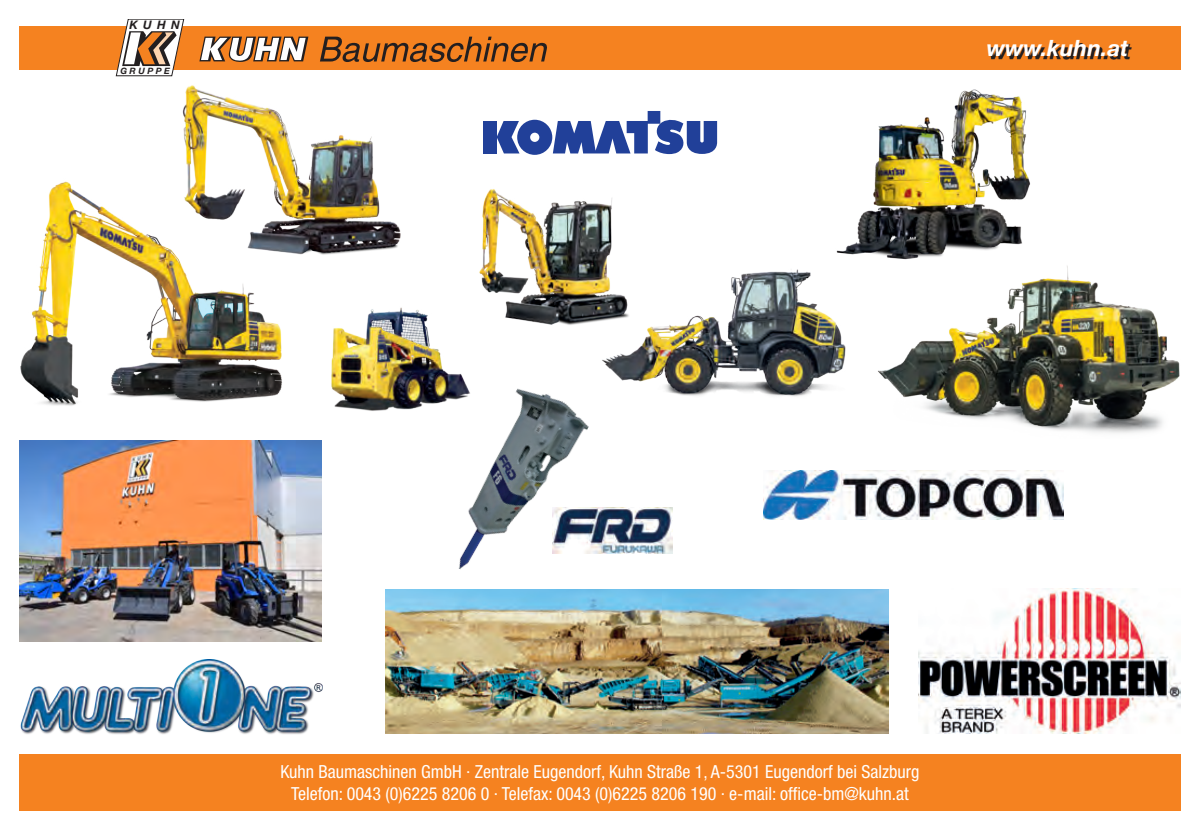
<style>
.page{position:relative;width:1200px;height:830px;background:#fff}
.page>*{position:absolute;margin:0;border:0;box-sizing:border-box;transform-origin:0 0}
.t1{font:italic 700 22.5px "Helvetica Neue LT Pro";color:#fff}
.t2{font:condensed 18px/22.5px "Helvetica Neue LT Pro";color:#fff;text-align:center}
.t3{font:italic 700 11.7px "Helvetica Neue";color:#231f20}
.t4{font:italic 700 8.78px "Helvetica Neue";letter-spacing:.28em;color:#231f20}
</style>
<div class="page">
<div style="left:19px;top:27px;width:1161px;height:43px;background:#f58220"></div>
<svg style="left:199px;top:37px;width:109px;height:25px"></svg>
<svg style="left:116px;top:19px;width:68px;height:57px"></svg>
<svg style="left:320px;top:37px;width:227px;height:25px"></svg>
<svg style="left:990px;top:43px;width:141px;height:16px"></svg>
<div style="left:19px;top:753px;width:1161px;height:57px;background:#f58220"></div>
<img style="left:19px;top:440px;width:302px;height:200px">
<img style="left:20px;top:659px;width:302px;height:75px">
<img style="left:458px;top:388px;width:135px;height:182px">
<img style="left:552px;top:507px;width:120px;height:45px">
<img style="left:918px;top:588px;width:262px;height:145px">
<img style="left:763px;top:470px;width:300px;height:49px">
<div style="left:482px;top:121px;width:14px;height:32px;background:#214099"></div>
<svg style="left:496px;top:111px;width:221px;height:44px"></svg>
<img style="left:20px;top:181px;width:262px;height:225px">
<img style="left:836px;top:89px;width:194px;height:166px">
<img style="left:331px;top:307px;width:142px;height:108px">
<img style="left:176px;top:85px;width:225px;height:173px">
<img style="left:479px;top:189px;width:133px;height:136px">
<img style="left:865px;top:253px;width:315px;height:180px">
<img style="left:385px;top:589px;width:503px;height:144px">
<img style="left:600px;top:264px;width:246px;height:133px">
<p class="t3" style="left:130px;top:18px;width:52px">KUHN</p>
<p class="t4" style="left:120px;top:66px;width:51px">GRUPPE</p>
<p class="t1" style="left:986px;top:34px;width:143px">www.kuhn.at</p>
<p class="t2" style="left:280px;top:759px;width:640px">Kuhn Baumaschinen GmbH · Zentrale Eugendorf, Kuhn Straße 1, A-5301 Eugendorf bei Salzburg<br>Telefon: 0043 (0)6225 8206 0 · Telefax: 0043 (0)6225 8206 190 · e-mail: office-bm@kuhn.at</p>
</div>
